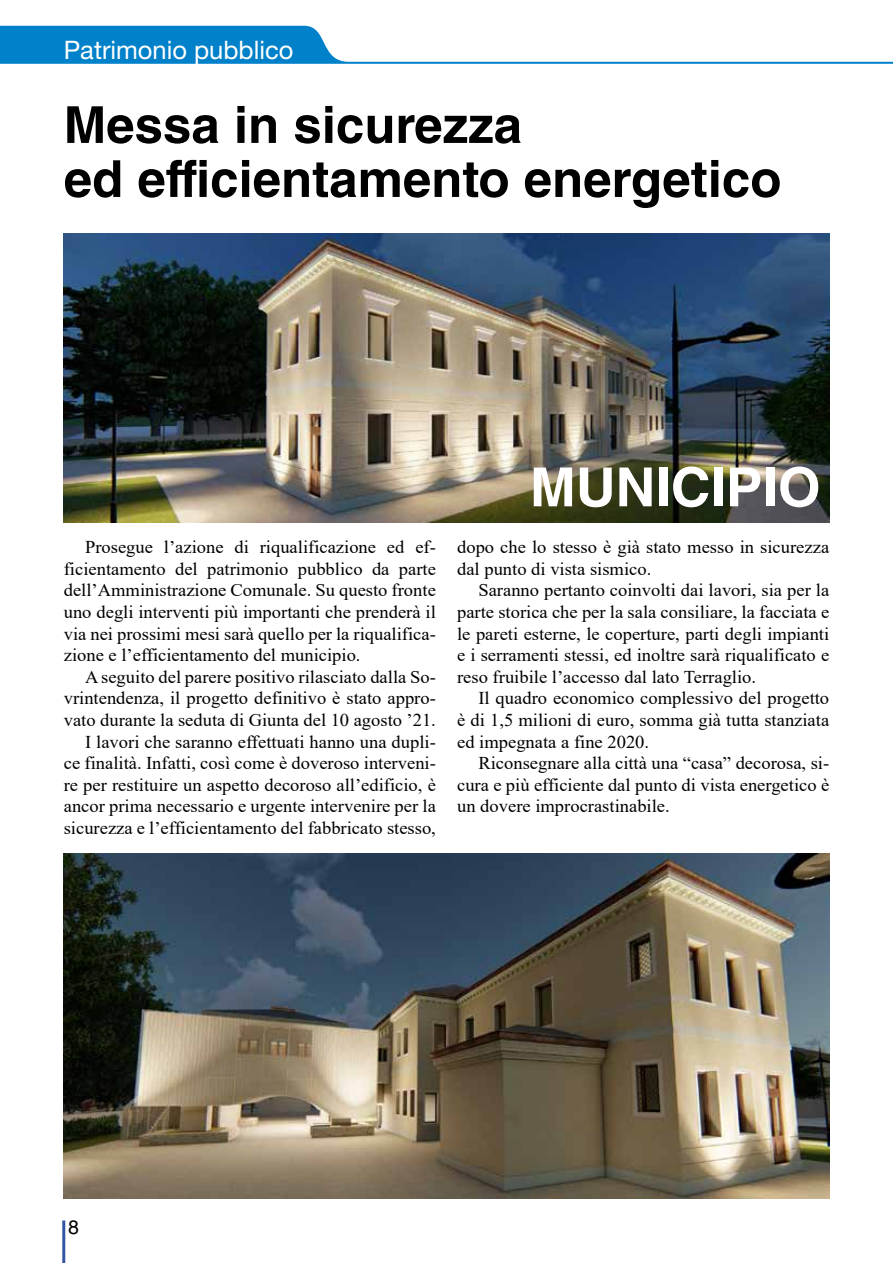
<style>
.page{position:relative;width:893px;height:1263px;background:#fff}
.page>*{position:absolute;margin:0;border:0;box-sizing:border-box;transform-origin:0 0}
.t1{font:700 54px "Helvetica LT Std";color:#fff}
.t2{font:700 51px/54px "Helvetica LT Std";color:#000}
.t3{font:25.5px "Helvetica Neue LT Std";color:#fff}
.t4{font:19.5px "Helvetica LT Std";color:#000}
.t5{font:18px/21.6px "Times New Roman";color:#000;text-align:justify}
</style>
<div class="page">
<hr style="left:62px;top:1220px;width:3px;height:43px;background:#3257a4">
<svg style="left:0;top:26px;width:893px;height:38px"></svg>
<img style="left:64px;top:234px;width:765px;height:288px">
<img style="left:64px;top:854px;width:765px;height:344px">
<h3 class="t3" style="left:64px;top:35px;width:231px">Patrimonio pubblico</h3>
<h2 class="t2" style="left:64px;top:97px;width:719px">Messa in sicurezza<br>ed efficientamento energetico</h2>
<p class="t5" style="left:64px;top:536px;width:374px;text-indent:21px">Prosegue l’azione di riqualificazione ed ef&shy;ficientamento del patrimonio pubblico da parte dell’Amministrazione Comunale. Su questo fronte uno degli interventi più importanti che prenderà il via nei prossimi mesi sarà quello per la riqualifica&shy;zione e l’efficientamento del municipio.</p>
<p class="t5" style="left:64px;top:665px;width:374px;text-align:right">A seguito del parere positivo rilasciato dalla So&shy;vrintendenza, il progetto definitivo è stato appro&shy;vato durante la seduta di Giunta del 10 agosto ’21.<br>I lavori che saranno effettuati hanno una dupli-<br>ce finalità. Infatti, così come è doveroso interveni&shy;re per restituire un aspetto decoroso all’edificio, è ancor prima necessario e urgente intervenire per la sicurezza e l’efficientamento del fabbricato stesso,</p>
<h1 class="t1" style="left:530px;top:454px;width:292px">MUNICIPIO</h1>
<p class="t5" style="left:457px;top:536px;width:374px">dopo che lo stesso è già stato messo in sicurezza dal punto di vista sismico.</p>
<p class="t5" style="left:457px;top:579px;width:374px;text-indent:21px">Saranno pertanto coinvolti dai lavori, sia per la parte storica che per la sala consiliare, la facciata e le pareti esterne, le coperture, parti degli impianti e i serramenti stessi, ed inoltre sarà riqualificato e reso fruibile l’accesso dal lato Terraglio.</p>
<p class="t5" style="left:457px;top:687px;width:374px;text-indent:21px">Il quadro economico complessivo del progetto è di 1,5 milioni di euro, somma già tutta stanziata ed impegnata a fine 2020.</p>
<p class="t5" style="left:457px;top:752px;width:374px;text-indent:21px">Riconsegnare alla città una “casa” decorosa, si&shy;cura e più efficiente dal punto di vista energetico è un dovere improcrastinabile.</p>
<p class="t4" style="left:68px;top:1216px;width:12px">8</p>
</div>
